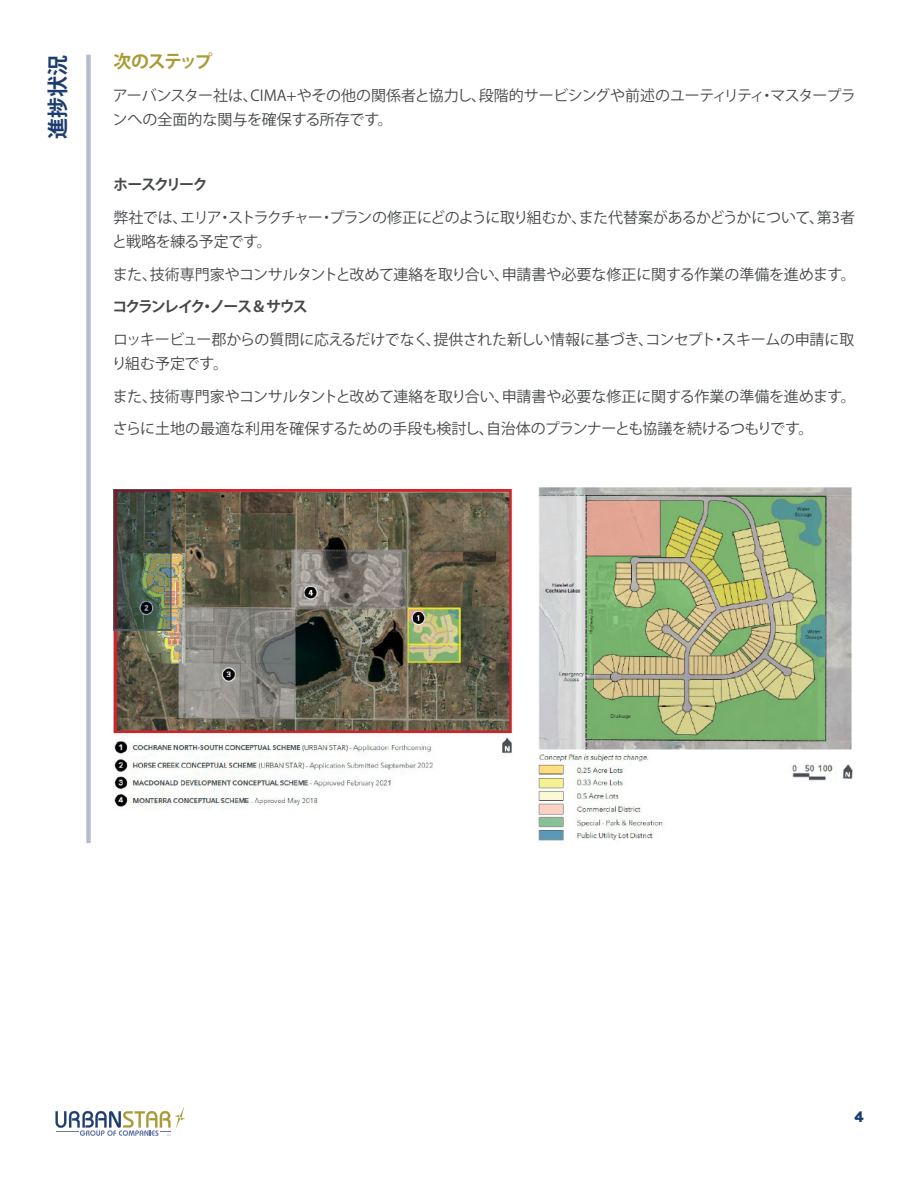
<style>
.page{position:relative;width:918px;height:1188px;background:#fff}
.page>*{position:absolute;margin:0;border:0;box-sizing:border-box;transform-origin:0 0}
.H4___Blue_Paragraph_Headers{font:700 21px "Koz Go Pr 6 N";color:#1d3d70}
.H3___Yellow_Caps_Left_Align{font:700 18px "Koz Go Pr 6 N";letter-spacing:-.09em;color:#a99b33}
.Paragraph___Grey{font:15px/24px "Koz Go Pr 6 N";letter-spacing:-.02em;color:#454749}
.Paragraph___Grey-2{font:15px/24px "Koz Go Pr 6 N";letter-spacing:-.04em;color:#454749}
.Paragraph___Grey-3{font:700 15px "Koz Go Pr 6 N";letter-spacing:-.125em;color:#454749}
.t1{font:15px "Lexend";color:#1d3d70}
</style>
<div class="page">
<div style="left:86px;top:55px;width:5px;height:788px;background:#b2bcd2"></div>
<img style="left:113px;top:489px;width:400px;height:321px">
<img style="left:538px;top:488px;width:314px;height:354px">
<svg style="left:56px;top:1107px;width:129px;height:29px"></svg>
<p class="H4___Blue_Paragraph_Headers" style="left:46px;top:139px;width:85px;rotate:-90deg">進捗状況</p>
<p class="H3___Yellow_Caps_Left_Align" style="left:113px;top:52px;width:100px">次のステップ</p>
<p class="Paragraph___Grey" style="left:113px;top:84px;width:745px">アーバンスター社は、CIMA+やその他の関係者と協力し、段階的サービシングや前述のユーティリティ・マスタープランへの全面的な関与を確保する所存です。</p>
<p class="Paragraph___Grey-3" style="left:113px;top:176px;width:96px">ホースクリーク</p>
<p class="Paragraph___Grey-2" style="left:112px;top:206px;width:744px">弊社では、エリア・ストラクチャー・プランの修正にどのように取り組むか、また代替案があるかどうかについて、第3者と戦略を練る予定です。</p>
<p class="Paragraph___Grey" style="left:113px;top:262px;width:745px">また、技術専門家やコンサルタントと改めて連絡を取り合い、申請書や必要な修正に関する作業の準備を進めます。</p>
<p class="Paragraph___Grey-3" style="left:112px;top:298px;width:197px">コクランレイク・ノース＆サウス</p>
<p class="Paragraph___Grey" style="left:112px;top:328px;width:744px">ロッキービュー郡からの質問に応えるだけでなく、提供された新しい情報に基づき、コンセプト・スキームの申請に取り組む予定です。</p>
<p class="Paragraph___Grey" style="left:113px;top:384px;width:745px">また、技術専門家やコンサルタントと改めて連絡を取り合い、申請書や必要な修正に関する作業の準備を進めます。</p>
<p class="Paragraph___Grey" style="left:113px;top:417px;width:702px">さらに土地の最適な利用を確保するための手段も検討し、自治体のプランナーとも協議を続けるつもりです。</p>
<p class="t1" style="left:854px;top:1106px;width:11px">4</p>
</div>
